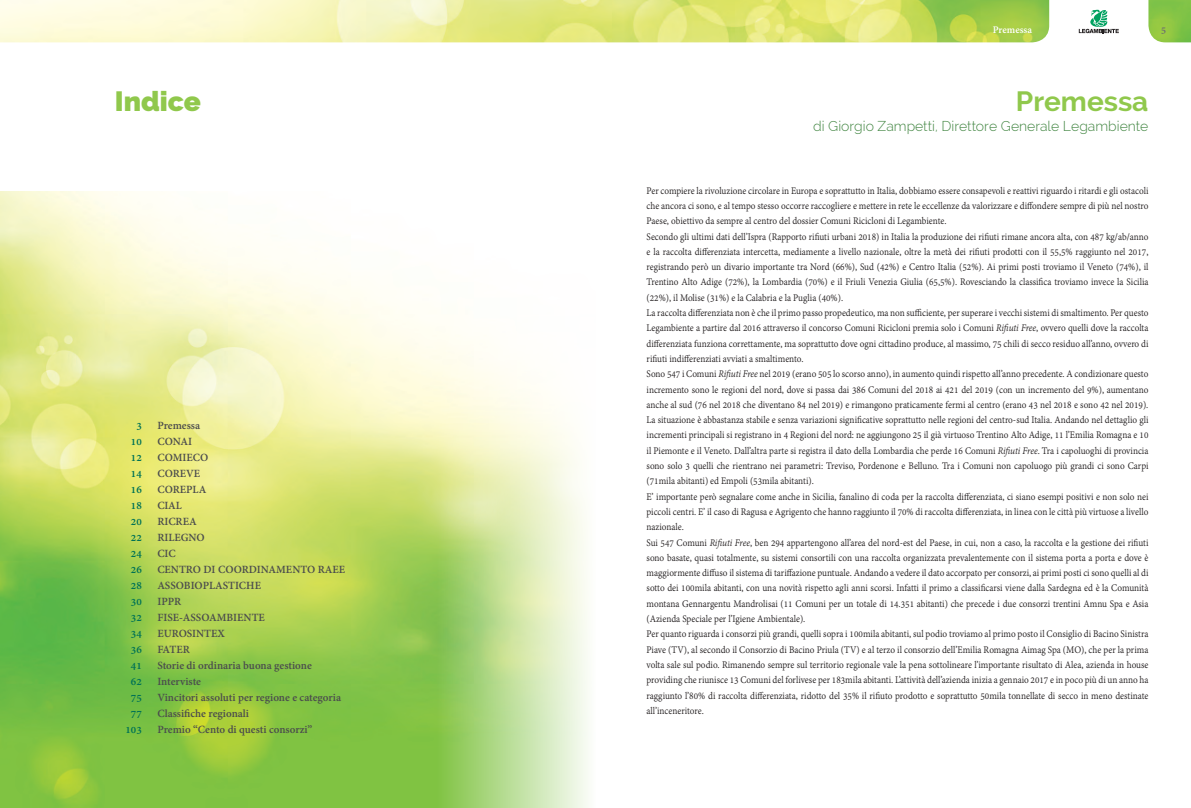
<style>
.page{position:relative;width:1191px;height:808px;background:#fff}
.page>*{position:absolute;margin:0;border:0;box-sizing:border-box;transform-origin:0 0}
.t1{font:700 28px "Raleway";color:#90c84c}
.t2{font:800 28px "Raleway";color:#90c84c}
.t3{font:300 14px "Raleway";color:#428642}
.t4{font:700 12px/16px "Adobe Devanagari";color:#4b4c4d}
.t5{font:700 12px/16px "Adobe Devanagari";color:#007255;text-align:right}
.t6{font:11px/15.3px "Adobe Devanagari";color:#231f20;scale:.9 1}
.t7{font:700 11px "Adobe Devanagari";color:#fff}
.t8{font:700 11px "Adobe Devanagari";color:#6c6d70}
.s1{font-style:italic}
</style>
<div class="page">
<img style="left:1148px;top:0;width:43px;height:42px">
<svg style="left:1078px;top:10px;width:40px;height:23px"></svg>
<img style="left:0;top:191px;width:588px;height:617px">
<img style="left:0;top:0;width:1049px;height:42px">
<h1 class="t2" style="left:115px;top:85px;width:88px">Indice</h1>
<p class="t5" style="left:125px;top:419px;width:18px">3<br>10<br>12<br>14<br>16<br>18<br>20<br>22<br>24<br>26<br>28<br>30<br>32<br>34<br>36<br>41<br>62<br>75<br>77<br>103</p>
<p class="t4" style="left:157px;top:419px;width:189px">Premessa<br>CONAI<br>COMIECO<br>COREVE<br>COREPLA<br>CIAL<br>RICREA<br>RILEGNO<br>CIC<br>CENTRO DI COORDINAMENTO RAEE<br>ASSOBIOPLASTICHE<br>IPPR<br>FISE-ASSOAMBIENTE<br>EUROSINTEX<br>FATER<br>Storie di ordinaria buona gestione<br>Interviste<br>Vincitori assoluti per regione e categoria<br>Classifiche regionali<br>Premio “Cento di questi consorzi”</p>
<p class="t7" style="left:992px;top:24px;width:41px">Premessa</p>
<p class="t8" style="left:1161px;top:23px;width:6px">5</p>
<h1 class="t1" style="left:1016px;top:86px;width:134px">Premessa</h1>
<p class="t3" style="left:813px;top:118px;width:337px">di Giorgio Zampetti, Direttore Generale Legambiente</p>
<p class="t6" style="left:646px;top:184px;width:559px">Per compiere la rivoluzione circolare in Europa e soprattutto in Italia, dobbiamo essere consapevoli e reattivi riguardo i ritardi e gli ostacoli che ancora ci sono, e al tempo stesso occorre raccogliere e mettere in rete le eccellenze da valorizzare e diffondere sempre di più nel nostro Paese, obiettivo da sempre al centro del dossier Comuni Ricicloni di Legambiente.<br>Secondo gli ultimi dati dell’Ispra (Rapporto rifiuti urbani 2018) in Italia la produzione dei rifiuti rimane ancora alta, con 487 kg/ab/anno e la raccolta differenziata intercetta, mediamente a livello nazionale, oltre la metà dei rifiuti prodotti con il 55,5% raggiunto nel 2017, registrando però un divario importante tra Nord (66%), Sud (42%) e Centro Italia (52%). Ai primi posti troviamo il Veneto (74%), il Trentino Alto Adige (72%), la Lombardia (70%) e il Friuli Venezia Giulia (65,5%). Rovesciando la classifica troviamo invece la Sicilia (22%), il Molise (31%) e la Calabria e la Puglia (40%).<br>La raccolta differenziata non è che il primo passo propedeutico, ma non sufficiente, per superare i vecchi sistemi di smaltimento. Per questo Legambiente a partire dal 2016 attraverso il concorso Comuni Ricicloni premia solo i Comuni <span class="s1">Rifiuti Free</span>, ovvero quelli dove la raccolta differenziata funziona correttamente, ma soprattutto dove ogni cittadino produce, al massimo, 75 chili di secco residuo all’anno, ovvero di rifiuti indifferenziati avviati a smaltimento.<br>Sono 547 i Comuni <span class="s1">Rifiuti Free</span> nel 2019 (erano 505 lo scorso anno), in aumento quindi rispetto all’anno precedente. A condizionare questo incremento sono le regioni del nord, dove si passa dai 386 Comuni del 2018 ai 421 del 2019 (con un incremento del 9%), aumentano anche al sud (76 nel 2018 che diventano 84 nel 2019) e rimangono praticamente fermi al centro (erano 43 nel 2018 e sono 42 nel 2019).<br>La situazione è abbastanza stabile e senza variazioni significative soprattutto nelle regioni del centro-sud Italia. Andando nel dettaglio gli incrementi principali si registrano in 4 Regioni del nord: ne aggiungono 25 il già virtuoso Trentino Alto Adige, 11 l’Emilia Romagna e 10 il Piemonte e il Veneto. Dall’altra parte si registra il dato della Lombardia che perde 16 Comuni <span class="s1">Rifiuti Free</span>. Tra i capoluoghi di provincia sono solo 3 quelli che rientrano nei parametri: Treviso, Pordenone e Belluno. Tra i Comuni non capoluogo più grandi ci sono Carpi (71mila abitanti) ed Empoli (53mila abitanti).<br>E’ importante però segnalare come anche in Sicilia, fanalino di coda per la raccolta differenziata, ci siano esempi positivi e non solo nei piccoli centri. E’ il caso di Ragusa e Agrigento che hanno raggiunto il 70% di raccolta differenziata, in linea con le città più virtuose a livello nazionale.<br>Sui 547 Comuni <span class="s1">Rifiuti Free</span>, ben 294 appartengono all’area del nord-est del Paese, in cui, non a caso, la raccolta e la gestione dei rifiuti sono basate, quasi totalmente, su sistemi consortili con una raccolta organizzata prevalentemente con il sistema porta a porta e dove è maggiormente diffuso il sistema di tariffazione puntuale. Andando a vedere il dato accorpato per consorzi, ai primi posti ci sono quelli al di sotto dei 100mila abitanti, con una novità rispetto agli anni scorsi. Infatti il primo a classificarsi viene dalla Sardegna ed è la Comunità montana Gennargentu Mandrolisai (11 Comuni per un totale di 14.351 abitanti) che precede i due consorzi trentini Amnu Spa e Asia (Azienda Speciale per l’Igiene Ambientale).<br>Per quanto riguarda i consorzi più grandi, quelli sopra i 100mila abitanti, sul podio troviamo al primo posto il Consiglio di Bacino Sinistra Piave (TV), al secondo il Consorzio di Bacino Priula (TV) e al terzo il consorzio dell’Emilia Romagna Aimag Spa (MO), che per la prima volta sale sul podio. Rimanendo sempre sul territorio regionale vale la pena sottolineare l’importante risultato di Alea, azienda in house providing che riunisce 13 Comuni del forlivese per 183mila abitanti. L’attività dell’azienda inizia a gennaio 2017 e in poco più di un anno ha raggiunto l’80% di raccolta differenziata, ridotto del 35% il rifiuto prodotto e soprattutto 50mila tonnellate di secco in meno destinate all’inceneritore.</p>
</div>
